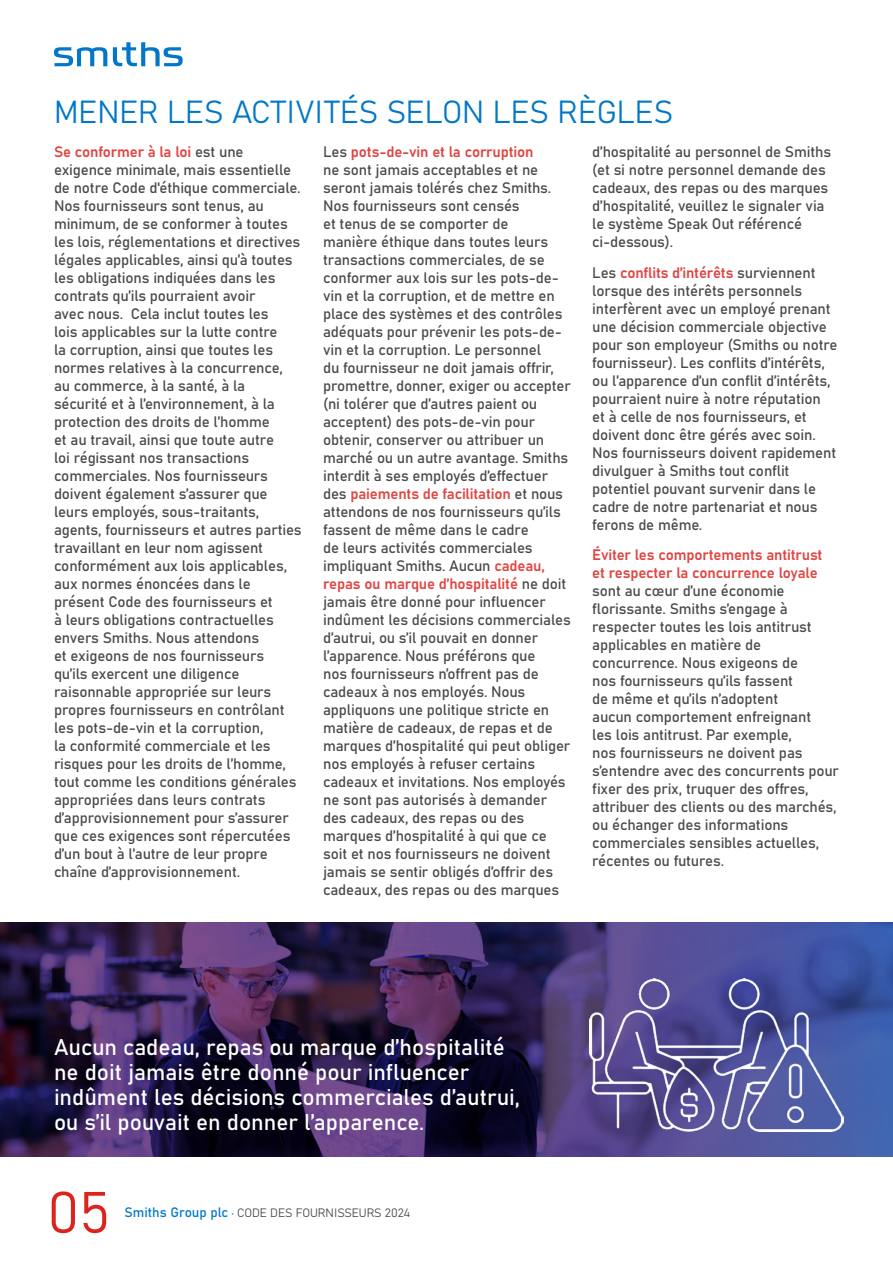
<style>
.page{position:relative;width:893px;height:1263px;background:#fff}
.page>*{position:absolute;margin:0;border:0;box-sizing:border-box;transform-origin:0 0}
.t1{font:57.45px "Bahnschrift";color:#dc241f}
.t2{font:31.5px "Bahnschrift";color:#0077c8}
.t3{font:22.5px/24.9px "Bahnschrift";color:#fff}
.t4{font:15px/18px "Bahnschrift";letter-spacing:-.01em;color:#4a4a49}
.t5{font:15px/18px "Bahnschrift";letter-spacing:-.01em;color:#e14541}
.t6{font:12px "Bahnschrift";letter-spacing:-.01em;color:#4a4a49}
.s1{color:#e14541}
.s2{font-size:13.5px;color:#0077c8}
.s3{color:#0077c8}
</style>
<div class="page">
<svg style="left:54px;top:47px;width:53px;height:19px"></svg>
<svg style="left:113px;top:42px;width:70px;height:24px"></svg>
<svg style="left:0;top:922px;width:893px;height:234px;background:#382b5d"></svg>
<img style="left:589px;top:978px;width:254px;height:154px">
<h2 class="t2" style="left:54px;top:88px;width:621px">MENER LES ACTIVITÉS SELON LES RÈGLES</h2>
<p class="t4" style="left:54px;top:142px;width:249px"><span class="s1">Se conformer à la loi</span> est une exigence minimale, mais essentielle de notre Code d'éthique commerciale.<br>Nos fournisseurs sont tenus, au minimum, de se conformer à toutes les lois, réglementations et directives légales applicables, ainsi qu’à toutes les obligations indiquées dans les contrats qu’ils pourraient avoir<br>avec nous. Cela inclut toutes les<br>lois applicables sur la lutte contre<br>la corruption, ainsi que toutes les normes relatives à la concurrence, au commerce, à la santé, à la sécurité et à l’environnement, à la protection des droits de l’homme<br>et au travail, ainsi que toute autre<br>loi régissant nos transactions commerciales. Nos fournisseurs doivent également s’assurer que leurs employés, sous-traitants, agents, fournisseurs et autres parties travaillant en leur nom agissent conformément aux lois applicables, aux normes énoncées dans le présent Code des fournisseurs et<br>à leurs obligations contractuelles envers Smiths. Nous attendons<br>et exigeons de nos fournisseurs<br>qu’ils exercent une diligence raisonnable appropriée sur leurs propres fournisseurs en contrôlant les pots-de-vin et la corruption,<br>la conformité commerciale et les risques pour les droits de l’homme, tout comme les conditions générales appropriées dans leurs contrats d’approvisionnement pour s’assurer que ces exigences sont répercutées d’un bout à l’autre de leur propre chaîne d’approvisionnement.</p>
<p class="t4" style="left:323px;top:142px;width:249px">Les <span class="s1">pots-de-vin et la corruption<br></span>ne sont jamais acceptables et ne seront jamais tolérés chez Smiths.<br>Nos fournisseurs sont censés<br>et tenus de se comporter de<br>manière éthique dans toutes leurs transactions commerciales, de se conformer aux lois sur les pots-de&shy;vin et la corruption, et de mettre en place des systèmes et des contrôles adéquats pour prévenir les pots-de&shy;vin et la corruption. Le personnel<br>du fournisseur ne doit jamais offrir, promettre, donner, exiger ou accepter (ni tolérer que d’autres paient ou acceptent) des pots-de-vin pour obtenir, conserver ou attribuer un marché ou un autre avantage. Smiths interdit à ses employés d’effectuer des <span class="s1">paiements de facilitation</span> et nous attendons de nos fournisseurs qu’ils fassent de même dans le cadre<br>de leurs activités commerciales impliquant Smiths. Aucun <span class="s1">cadeau, repas ou marque d’hospitalité</span> ne doit jamais être donné pour influencer indûment les décisions commerciales d’autrui, ou s’il pouvait en donner l’apparence. Nous préférons que<br>nos fournisseurs n’offrent pas de cadeaux à nos employés. Nous appliquons une politique stricte en matière de cadeaux, de repas et de marques d’hospitalité qui peut obliger nos employés à refuser certains cadeaux et invitations. Nos employés ne sont pas autorisés à demander des cadeaux, des repas ou des marques d’hospitalité à qui que ce soit et nos fournisseurs ne doivent jamais se sentir obligés d’offrir des cadeaux, des repas ou des marques</p>
<p class="t4" style="left:592px;top:142px;width:240px">d’hospitalité au personnel de Smiths (et si notre personnel demande des cadeaux, des repas ou des marques d’hospitalité, veuillez le signaler via le système Speak Out référencé ci-dessous).</p>
<p class="t4" style="left:592px;top:262px;width:247px">Les <span class="s1">conflits d’intérêts</span> surviennent lorsque des intérêts personnels interfèrent avec un employé prenant une décision commerciale objective pour son employeur (Smiths ou notre fournisseur). Les conflits d’intérêts, ou l’apparence d’un conflit d’intérêts, pourraient nuire à notre réputation<br>et à celle de nos fournisseurs, et doivent donc être gérés avec soin.<br>Nos fournisseurs doivent rapidement divulguer à Smiths tout conflit potentiel pouvant survenir dans le cadre de notre partenariat et nous ferons de même.</p>
<p class="t5" style="left:592px;top:545px;width:232px">Éviter les comportements antitrust et respecter la concurrence loyale</p>
<p class="t4" style="left:592px;top:581px;width:248px">sont au cœur d’une économie florissante. Smiths s’engage à respecter toutes les lois antitrust applicables en matière de concurrence. Nous exigeons de<br>nos fournisseurs qu’ils fassent<br>de même et qu’ils n’adoptent<br>aucun comportement enfreignant<br>les lois antitrust. Par exemple,<br>nos fournisseurs ne doivent pas s’entendre avec des concurrents pour fixer des prix, truquer des offres, attribuer des clients ou des marchés, ou échanger des informations commerciales sensibles actuelles, récentes ou futures.</p>
<h3 class="t3" style="left:54px;top:1033px;width:467px">Aucun cadeau, repas ou marque d’hospitalité ne doit jamais être donné pour influencer indûment les décisions commerciales d’autrui, ou s’il pouvait en donner l’apparence.</h3>
<h1 class="t1" style="left:47px;top:1169px;width:64px">05</h1>
<p class="t6" style="left:124px;top:1203px;width:287px"><span class="s2">Smiths Group plc</span> <span class="s3">·</span> CODE DES FOURNISSEURS 2024</p>
</div>
